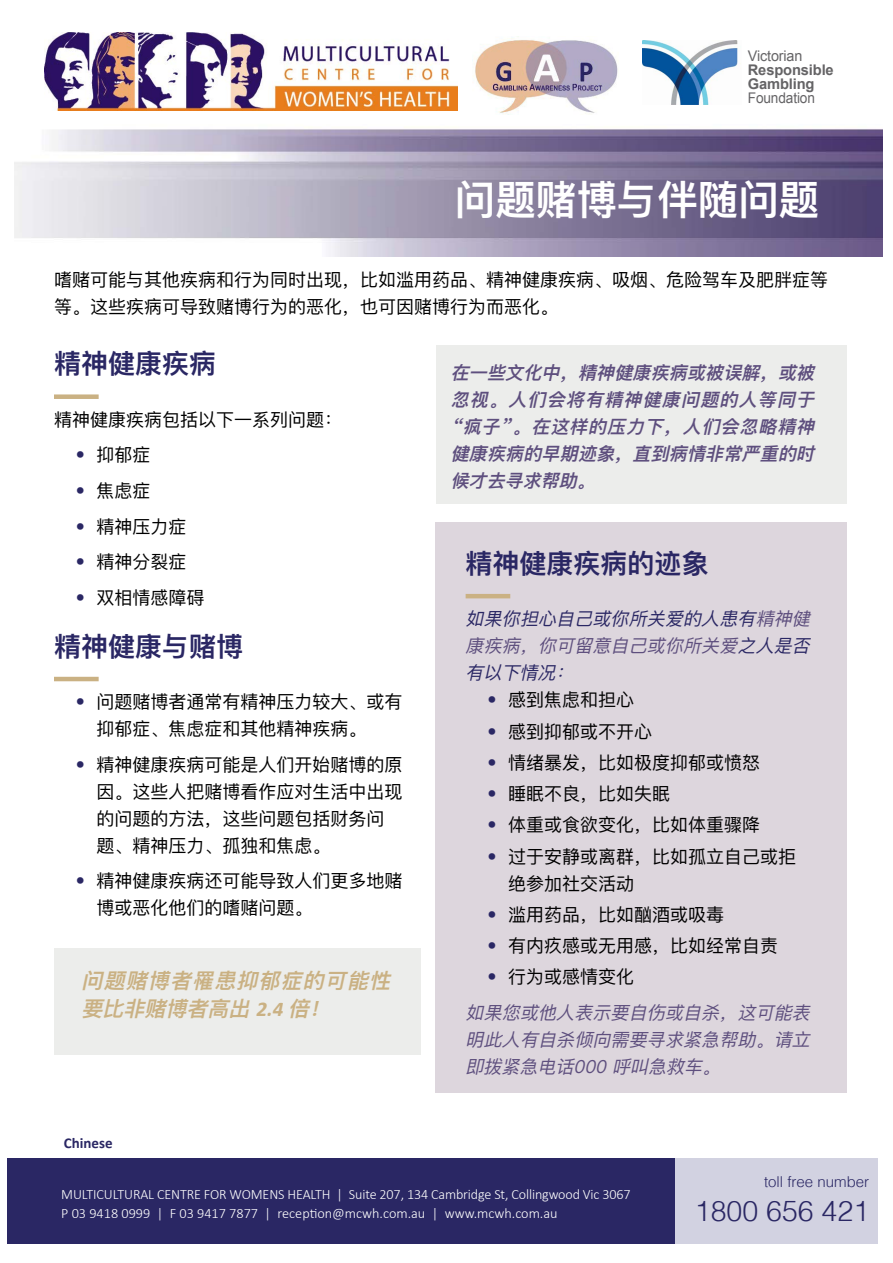
<style>
.page{position:relative;width:893px;height:1263px;background:#fff}
.page>*{position:absolute;margin:0;border:0;box-sizing:border-box;transform-origin:0 0}
.t1{font:600 40.5px "Ping Fang SC";color:#fff}
.t2{font:300 28.5px "Helvetica";color:#2a2764}
.t3{font:600 27px "Ping Fang SC";color:#2a2764}
.t4{font:italic 600 21px/28.5px "Ping Fang SC";color:#cab183}
.t5{font:21px "Calibri";color:#2a2764}
.t6{font:18px/27px "Ping Fang SC";color:#000}
.t7{font:italic 600 18px/27px "Ping Fang SC";color:#5e4f7e}
.t8{font:italic 18px/27px "Ping Fang SC";color:#5e4f7e}
.t9{font:italic 18px/27px "Ping Fang SC";color:#2a2764;text-align:right}
.t10{font:300 15px "Helvetica";color:#2a2764}
.t11{font:700 15px "Calibri";color:#2a2764}
.t12{font:700 14.7px/14.2px "Arial";letter-spacing:-.01em;color:#656466}
.t13{font:14.7px "Arial";letter-spacing:-.01em;color:#656466;scale:.93 1}
.t14{font:14.7px "Arial";letter-spacing:-.01em;color:#656466}
.t15{font:300 14.25px/19.2px "Calibri";letter-spacing:-.01em;color:#fff}
.s1{font-family:"Calibri";font-weight:700}
.s2{color:#5e4f7e}
</style>
<div class="page">
<div style="left:435px;top:522px;width:412px;height:571px;background:#ddd6dd"></div>
<div style="left:436px;top:345px;width:411px;height:159px;background:#ecedeb"></div>
<div style="left:54px;top:948px;width:367px;height:106px;background:#ecedeb"></div>
<img style="left:15px;top:127px;width:867px;height:129px">
<div style="left:651px;top:1159px;width:227px;height:85px;background:#d2d2e1"></div>
<div style="left:7px;top:1158px;width:668px;height:85px;background:#2a2764"></div>
<div style="left:54px;top:394px;width:45px;height:5px;background:#cab183"></div>
<hr style="left:54px;top:677px;width:45px;height:4px;background:#cab183">
<img style="left:472px;top:37px;width:146px;height:77px">
<img style="left:45px;top:33px;width:413px;height:78px">
<img style="left:643px;top:40px;width:98px;height:65px">
<hr style="left:466px;top:594px;width:44px;height:4px;background:#cab183">
<p class="t14" style="left:748px;top:46px;width:56px">Victorian</p>
<p class="t12" style="left:748px;top:63px;width:87px">Responsible<br>Gambling</p>
<p class="t13" style="left:748px;top:88px;width:74px">Foundation</p>
<h1 class="t1" style="left:455px;top:175px;width:366px">问题赌博与伴随问题</h1>
<p class="t6" style="left:54px;top:266px;width:775px">嗜赌可能与其他疾病和行为同时出现，比如滥用药品、精神健康疾病、吸烟、危险驾车及肥胖症等等。这些疾病可导致赌博行为的恶化，也可因赌博行为而恶化。</p>
<h3 class="t3" style="left:54px;top:347px;width:163px">精神健康疾病</h3>
<p class="t6" style="left:97px;top:401px;width:247px;line-height:35.5px;text-indent:-43px">精神健康疾病包括以下一系列问题：抑郁症</p>
<p class="t7" style="left:508px;top:359px;width:312px;text-indent:-58px">在一些文化中<br>人们会将有精神健康问题的人等同于</p>
<p class="t7" style="left:578px;top:359px;width:188px">精神健康疾病或被误解</p>
<p class="t7" style="left:778px;top:359px;width:42px">或被</p>
<p class="t7" style="left:560px;top:359px;width:24px">，</p>
<p class="t7" style="left:760px;top:359px;width:24px">，</p>
<p class="t7" style="left:451px;top:386px;width:43px">忽视</p>
<p class="t7" style="left:489px;top:386px;width:24px">。</p>
<p class="t7" style="left:451px;top:413px;width:17px">“</p>
<p class="t7" style="left:501px;top:413px;width:36px">”。</p>
<p class="t7" style="left:463px;top:413px;width:43px">疯子</p>
<p class="t7" style="left:531px;top:413px;width:138px">在这样的压力下</p>
<p class="t7" style="left:683px;top:413px;width:138px">人们会忽略精神</p>
<p class="t7" style="left:664px;top:413px;width:24px">，</p>
<p class="t7" style="left:577px;top:440px;width:44px;text-indent:-126px">健康疾病的早期迹象。</p>
<p class="t7" style="left:633px;top:440px;width:188px">直到病情非常严重的时</p>
<p class="t5" style="left:75px;top:441px;width:12px">•</p>
<p class="t7" style="left:614px;top:440px;width:24px">，</p>
<p class="t7" style="left:451px;top:467px;width:132px">候才去寻求帮助</p>
<p class="t6" style="left:97px;top:477px;width:55px">焦虑症</p>
<p class="t5" style="left:75px;top:477px;width:12px">•</p>
<p class="t5" style="left:75px;top:512px;width:12px">•</p>
<p class="t5" style="left:75px;top:548px;width:12px">•</p>
<p class="t6" style="left:97px;top:512px;width:91px">精神压力症</p>
<p class="t6" style="left:97px;top:548px;width:91px">精神分裂症</p>
<p class="t6" style="left:97px;top:583px;width:110px">双相情感障碍</p>
<p class="t5" style="left:75px;top:583px;width:12px">•</p>
<h3 class="t3" style="left:54px;top:629px;width:190px">精神健康与赌博</h3>
<p class="t6" style="left:97px;top:688px;width:308px">问题赌博者通常有精神压力较大、或有</p>
<p class="t5" style="left:75px;top:688px;width:12px">•</p>
<p class="t5" style="left:75px;top:750px;width:12px">•</p>
<p class="t5" style="left:75px;top:867px;width:12px">•</p>
<p class="t6" style="left:97px;top:711px;width:308px;line-height:35.5px">抑郁症、焦虑症和其他精神疾病。<br>精神健康疾病可能是人们开始赌博的原</p>
<p class="t6" style="left:97px;top:778px;width:307px">因。这些人把赌博看作应对生活中出现的问题的方法，这些问题包括财务问题、精神压力、孤独和焦虑。</p>
<p class="t6" style="left:97px;top:867px;width:308px">精神健康疾病还可能导致人们更多地赌</p>
<p class="t6" style="left:97px;top:894px;width:217px">博或恶化他们的嗜赌问题。</p>
<p class="t4" style="left:309px;top:966px;width:88px;text-indent:-228px">问题赌博者罹患抑郁症的可能性!</p>
<p class="t4" style="left:82px;top:994px;width:235px">要比非赌博者高出 <span class="s1">2 . 4</span> 倍</p>
<p class="t11" style="left:64px;top:1133px;width:50px">Chinese</p>
<h3 class="t3" style="left:466px;top:547px;width:244px">精神健康疾病的迹象</h3>
<p class="t9" style="left:466px;top:605px;width:350px">如果你担心自己或你所关爱的人患有<span class="s2">精神健你可留意自己或你所关爱</span>之人是否</p>
<p class="t8" style="left:520px;top:632px;width:24px">，</p>
<p class="t8" style="left:466px;top:632px;width:60px">康疾病</p>
<p class="t9" style="left:466px;top:659px;width:96px">有以下情况</p>
<p class="t6" style="left:508px;top:686px;width:127px">感到焦虑和担心</p>
<p class="t9" style="left:556px;top:659px;width:24px">：</p>
<p class="t5" style="left:487px;top:686px;width:12px">•</p>
<p class="t5" style="left:487px;top:717px;width:12px">•</p>
<p class="t6" style="left:508px;top:717px;width:145px">感到抑郁或不开心</p>
<p class="t5" style="left:487px;top:749px;width:12px">•</p>
<p class="t6" style="left:508px;top:749px;width:253px">情绪暴发，比如极度抑郁或愤怒</p>
<p class="t5" style="left:487px;top:780px;width:12px">•</p>
<p class="t6" style="left:508px;top:780px;width:163px">睡眠不良，比如失眠</p>
<p class="t5" style="left:487px;top:811px;width:12px">•</p>
<p class="t6" style="left:508px;top:811px;width:253px">体重或食欲变化，比如体重骤降</p>
<p class="t5" style="left:487px;top:842px;width:12px">•</p>
<p class="t6" style="left:508px;top:842px;width:289px">过于安静或离群，比如孤立自己或拒</p>
<p class="t5" style="left:487px;top:901px;width:12px">•</p>
<p class="t6" style="left:508px;top:867px;width:217px;line-height:31.2px">绝参加社交活动<br>滥用药品，比如酗酒或吸毒</p>
<p class="t5" style="left:487px;top:932px;width:12px">•</p>
<p class="t6" style="left:508px;top:932px;width:271px">有内疚感或无用感，比如经常自责</p>
<p class="t5" style="left:487px;top:963px;width:12px">•</p>
<p class="t6" style="left:508px;top:963px;width:127px">行为或感情变化</p>
<p class="t8" style="left:466px;top:999px;width:260px">如果您或他人表示要自伤或自杀</p>
<p class="t8" style="left:719px;top:999px;width:24px">，</p>
<p class="t8" style="left:737px;top:999px;width:78px">这可能表</p>
<p class="t8" style="left:702px;top:1026px;width:60px;text-indent:-236px">明此人有自杀倾向需要寻求紧急帮助。</p>
<p class="t8" style="left:756px;top:1026px;width:24px">。</p>
<p class="t8" style="left:466px;top:1053px;width:114px">即拨紧急电话</p>
<p class="t8" style="left:574px;top:1053px;width:135px">000 呼叫急救车</p>
<p class="t8" style="left:774px;top:1026px;width:42px">请立</p>
<p class="t15" style="left:445px;top:1184px;width:187px;text-indent:-383px">MULTICULTURAL CENTRE FOR WOMENS HEALTH | Suite 207, 134 Cambridge St, Collingwood Vic 3067 www.mcwh.com.au</p>
<p class="t15" style="left:157px;top:1203px;width:8px">|</p>
<p class="t15" style="left:265px;top:1203px;width:8px">|</p>
<p class="t15" style="left:432px;top:1203px;width:8px">|</p>
<p class="t15" style="left:278px;top:1203px;width:149px">reception@mcwh.com.au</p>
<p class="t15" style="left:61px;top:1203px;width:91px">P 03 9418 0999</p>
<p class="t15" style="left:170px;top:1203px;width:90px">F 03 9417 7877</p>
<p class="t10" style="left:764px;top:1168px;width:107px">toll free number</p>
<h2 class="t2" style="left:695px;top:1186px;width:176px">1800 656 421</h2>
</div>
